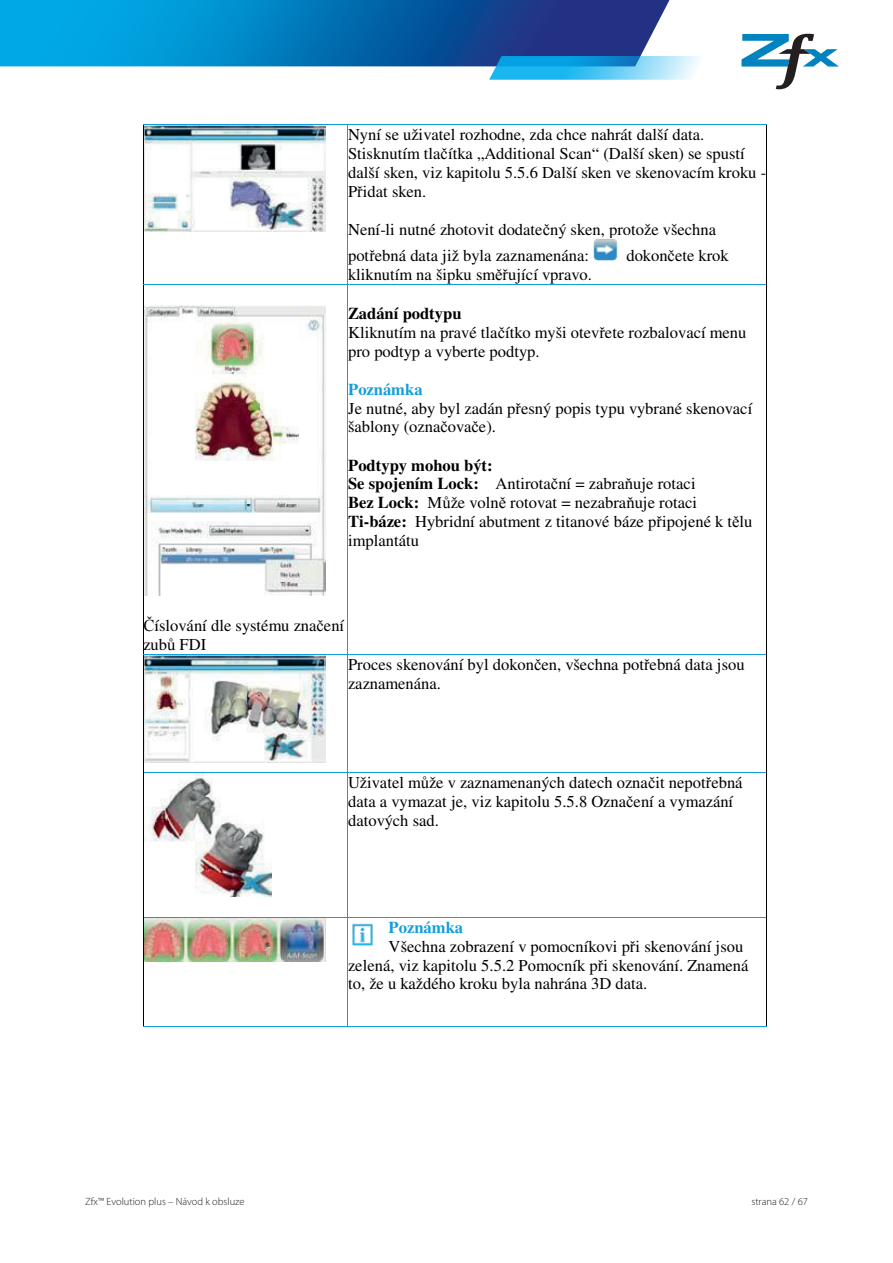
<style>
.page{position:relative;width:893px;height:1263px;background:#fff}
.page>*{position:absolute;margin:0;border:0;box-sizing:border-box;transform-origin:0 0}
.t1{font:16.5px/18.9px "Times";color:#000001}
.t2{font:700 16.5px "Times";color:#119eda}
.t3{font:300 10.5px "Myriad Pro";color:#231f20}
.s1{font-family:"Times New Roman"}
.s2{font-weight:700}
.s3{font-weight:700;color:#119eda}
</style>
<div class="page">
<svg style="left:0;top:0;width:670px;height:66px;background:#0876b9"></svg>
<svg style="left:489px;top:34px;width:350px;height:55px"></svg>
<img style="left:144px;top:125px;width:182px;height:107px">
<img style="left:593px;top:238px;width:25px;height:23px">
<hr style="left:143px;top:124px;width:204px;height:1px;background:#119eda">
<hr style="left:348px;top:124px;width:418px;height:1px;background:#119eda">
<hr style="left:143px;top:125px;width:1px;height:159px;background:#000001">
<hr style="left:347px;top:125px;width:1px;height:159px;background:#119eda">
<hr style="left:766px;top:125px;width:1px;height:159px;background:#000001">
<img style="left:144px;top:305px;width:182px;height:291px">
<hr style="left:143px;top:284px;width:204px;height:1px;background:#119eda">
<hr style="left:348px;top:284px;width:418px;height:1px;background:#119eda">
<hr style="left:143px;top:285px;width:1px;height:369px;background:#000001">
<hr style="left:347px;top:285px;width:1px;height:369px;background:#119eda">
<hr style="left:766px;top:285px;width:1px;height:369px;background:#000001">
<img style="left:144px;top:655px;width:182px;height:107px">
<hr style="left:143px;top:654px;width:204px;height:1px;background:#119eda">
<hr style="left:348px;top:654px;width:418px;height:1px;background:#119eda">
<hr style="left:143px;top:655px;width:1px;height:117px;background:#000001">
<hr style="left:347px;top:655px;width:1px;height:117px;background:#119eda">
<hr style="left:766px;top:655px;width:1px;height:117px;background:#000001">
<img style="left:144px;top:773px;width:128px;height:124px">
<hr style="left:143px;top:772px;width:204px;height:1px;background:#119eda">
<hr style="left:348px;top:772px;width:418px;height:1px;background:#119eda">
<hr style="left:143px;top:773px;width:1px;height:144px;background:#000001">
<hr style="left:347px;top:773px;width:1px;height:144px;background:#119eda">
<hr style="left:766px;top:773px;width:1px;height:144px;background:#000001">
<img style="left:144px;top:918px;width:182px;height:43px">
<hr style="left:143px;top:917px;width:204px;height:1px;background:#119eda">
<hr style="left:348px;top:917px;width:418px;height:1px;background:#119eda">
<hr style="left:143px;top:918px;width:1px;height:108px;background:#000001">
<hr style="left:143px;top:1026px;width:204px;height:1px;background:#119eda">
<hr style="left:347px;top:918px;width:1px;height:108px;background:#119eda">
<hr style="left:348px;top:1026px;width:418px;height:1px;background:#119eda">
<hr style="left:766px;top:918px;width:1px;height:108px;background:#000001">
<img style="left:352px;top:923px;width:21px;height:23px">
<p class="t1" style="left:348px;top:125px;width:420px">Nyní se uživatel rozhodne, zda chce nahrát další data.<br>Stisknutím tla<span class="s1">č</span>ítka „Additional Scan“ (Další sken) se spustí další sken, viz kapitolu 5.5.6 Další sken ve skenovacím kroku - P<span class="s1">ř</span>idat sken.</p>
<p class="t1" style="left:348px;top:216px;width:370px;line-height:26.1px">Není-li nutné zhotovit dodate<span class="s1">č</span>ný sken, protože všechna pot<span class="s1">ř</span>ebná data již byla zaznamenána:</p>
<p class="t1" style="left:626px;top:246px;width:104px">dokon<span class="s1">č</span>ete krok</p>
<p class="t1" style="left:348px;top:265px;width:245px">kliknutím na šipku sm<span class="s1">ěř</span>ující vpravo.</p>
<p class="t1" style="left:348px;top:304px;width:400px"><span class="s2">Zadání podtypu<br></span>Kliknutím na pravé tla<span class="s1">č</span>ítko myši otev<span class="s1">ř</span>ete rozbalovací menu pro podtyp a vyberte podtyp.</p>
<p class="t1" style="left:348px;top:380px;width:406px"><span class="s3">Poznámka<br></span>Je nutné, aby byl zadán p<span class="s1">ř</span>esný popis typu vybrané skenovací šablony (ozna<span class="s1">č</span>ova<span class="s1">č</span>e).</p>
<p class="t1" style="left:348px;top:456px;width:406px"><span class="s2">Podtypy mohou být:<br>Se spojením Lock:</span> Antirota<span class="s1">č</span>ní = zabra<span class="s1">ň</span>uje rotaci<br><span class="s2">Bez Lock:</span> M<span class="s1">ů</span>že voln<span class="s1">ě</span> rotovat = nezabra<span class="s1">ň</span>uje rotaci <span class="s2">Ti-báze:</span> Hybridní abutment z titanové báze p<span class="s1">ř</span>ipojené k t<span class="s1">ě</span>lu implantátu</p>
<p class="t1" style="left:143px;top:616px;width:202px"><span class="s1">Č</span>íslování dle systému zna<span class="s1">č</span>ení zub<span class="s1">ů</span> FDI</p>
<p class="t1" style="left:348px;top:655px;width:398px">Proces skenování byl dokon<span class="s1">č</span>en, všechna pot<span class="s1">ř</span>ebná data jsou zaznamenána.</p>
<p class="t1" style="left:348px;top:773px;width:396px">Uživatel m<span class="s1">ů</span>že v zaznamenaných datech ozna<span class="s1">č</span>it nepot<span class="s1">ř</span>ebná data a vymazat je, viz kapitolu 5.5.8 Ozna<span class="s1">č</span>ení a vymazání datových sad.</p>
<p class="t2" style="left:389px;top:918px;width:76px">Poznámka</p>
<p class="t1" style="left:389px;top:936px;width:356px">Všechna zobrazení v pomocníkovi p<span class="s1">ř</span>i skenování jsou</p>
<p class="t1" style="left:348px;top:955px;width:402px">zelená, viz kapitolu 5.5.2 Pomocník p<span class="s1">ř</span>i skenování. Znamená</p>
<p class="t1" style="left:348px;top:974px;width:301px">to, že u každého kroku byla nahrána 3D data.</p>
<p class="t3" style="left:85px;top:1195px;width:161px">Zfx™ Evolution plus – Návod k obsluze</p>
<p class="t3" style="left:751px;top:1195px;width:58px">strana 62 / 67</p>
</div>
